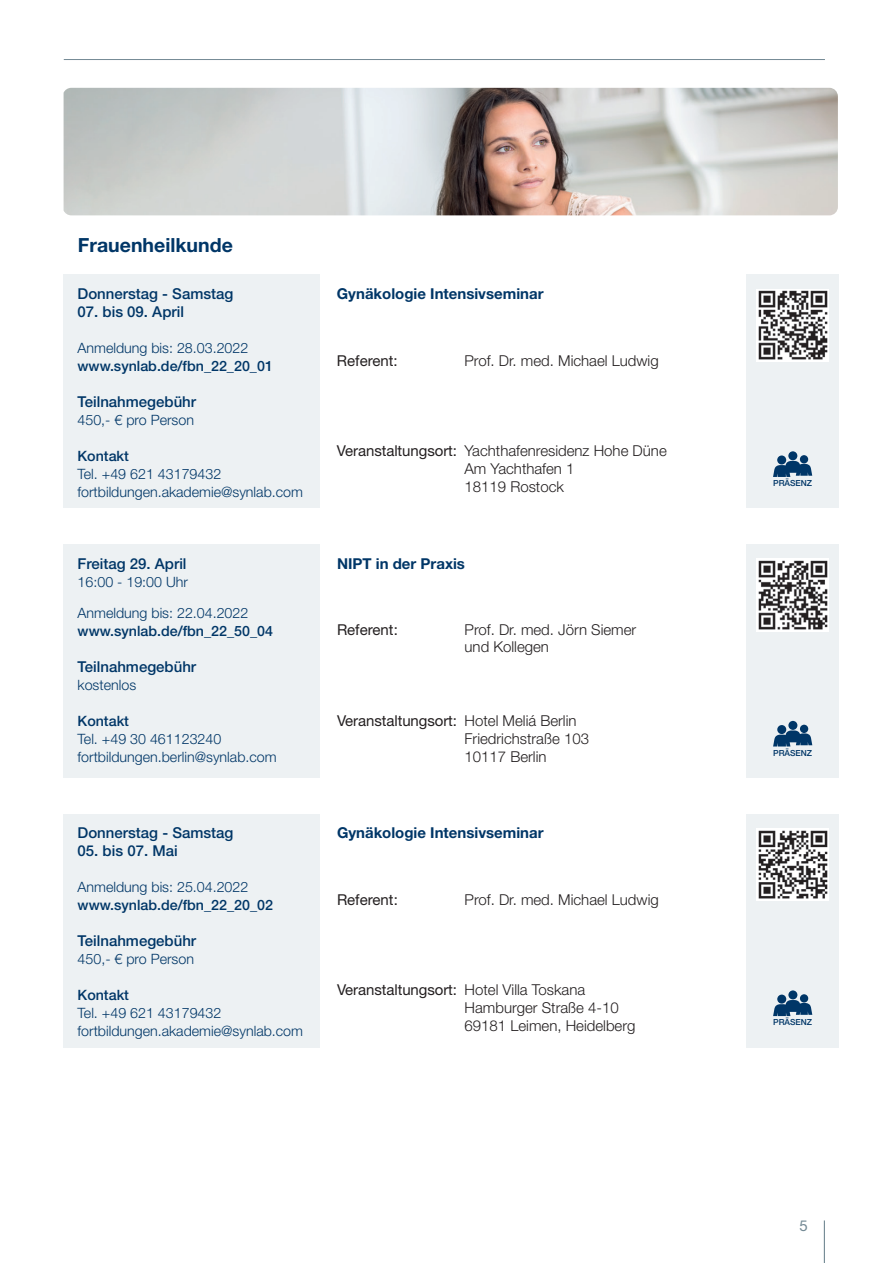
<style>
.page{position:relative;width:893px;height:1263px;background:#fff}
.page>*{position:absolute;margin:0;border:0;box-sizing:border-box;transform-origin:0 0}
.t1{font:700 19.5px "Helvetica Neue LT Std";color:#003667}
.t2{font:300 15px/16.5px "Helvetica Neue LT Std";color:#231f20}
.t3{font:500 15px "Helvetica Neue LT Std";color:#003667}
.t4{font:15px "Helvetica Neue LT Std";letter-spacing:-.005em;color:#231f20}
.t5{font:700 15px "Helvetica Neue LT Std";color:#003667}
.t6{font:15px "Helvetica Neue LT Std";color:#738994}
.t7{font:300 14.25px "Helvetica Neue LT Std";color:#003667}
.t8{font:500 14.25px "Helvetica Neue LT Std";color:#003667}
.Copy_light_9_12{font:500 8.4px "Helvetica Neue LT Std";color:#003667}
.s1{font-weight:400}
.s2{font-weight:300}
</style>
<div class="page">
<hr style="left:64px;top:59px;width:761px;height:1px;background:#738994">
<hr style="left:824px;top:1220px;width:1px;height:43px;background:#738994">
<img style="left:64px;top:88px;width:774px;height:127px">
<div style="left:747px;top:274px;width:92px;height:234px;background:#edf1f3"></div>
<div style="left:64px;top:274px;width:256px;height:234px;background:#edf1f3"></div>
<img style="left:756px;top:289px;width:73px;height:72px">
<div style="left:788px;top:451px;width:9px;height:9px;background:#003667;border-radius:50%"></div>
<div style="left:800px;top:455px;width:8px;height:8px;background:#003667;border-radius:50%"></div>
<svg style="left:773px;top:461px;width:39px;height:16px"></svg>
<div style="left:777px;top:455px;width:9px;height:9px;background:#003667;border-radius:50%"></div>
<div style="left:747px;top:814px;width:92px;height:233px;background:#edf1f3"></div>
<div style="left:64px;top:814px;width:256px;height:233px;background:#edf1f3"></div>
<img style="left:756px;top:828px;width:73px;height:72px">
<div style="left:788px;top:990px;width:9px;height:9px;background:#003667;border-radius:50%"></div>
<div style="left:800px;top:994px;width:8px;height:8px;background:#003667;border-radius:50%"></div>
<svg style="left:773px;top:1000px;width:39px;height:16px"></svg>
<div style="left:777px;top:994px;width:9px;height:9px;background:#003667;border-radius:50%"></div>
<div style="left:747px;top:544px;width:92px;height:234px;background:#edf1f3"></div>
<div style="left:64px;top:544px;width:256px;height:234px;background:#edf1f3"></div>
<img style="left:756px;top:559px;width:73px;height:72px">
<div style="left:788px;top:721px;width:9px;height:9px;background:#003667;border-radius:50%"></div>
<div style="left:800px;top:725px;width:8px;height:8px;background:#003667;border-radius:50%"></div>
<svg style="left:773px;top:730px;width:39px;height:16px"></svg>
<div style="left:777px;top:725px;width:9px;height:9px;background:#003667;border-radius:50%"></div>
<p class="t1" style="left:78px;top:233px;width:156px">Frauenheilkunde</p>
<p class="t3" style="left:78px;top:285px;width:157px">Donnerstag - Samstag</p>
<p class="t3" style="left:78px;top:303px;width:108px">07. bis 09. April</p>
<p class="t7" style="left:78px;top:340px;width:172px">Anmeldung bis: 28.03.2022</p>
<p class="t8" style="left:78px;top:358px;width:197px">www.synlab.de/fbn_22_20_01</p>
<p class="t3" style="left:78px;top:393px;width:120px">Teilnahmegebühr</p>
<p class="t7" style="left:78px;top:412px;width:118px">450,- € pro Person</p>
<p class="t8" style="left:78px;top:448px;width:53px">Kontakt</p>
<p class="t7" style="left:78px;top:466px;width:145px">Tel. +49 621 43179432</p>
<p class="t7" style="left:78px;top:484px;width:227px">fortbildungen.akademie@synlab.com</p>
<p class="t3" style="left:78px;top:555px;width:110px">Freitag 29. April</p>
<p class="t7" style="left:78px;top:573px;width:112px">16:00 - 19:00 Uhr</p>
<p class="t7" style="left:78px;top:604px;width:172px">Anmeldung bis: 22.04.2022</p>
<p class="t8" style="left:78px;top:622px;width:197px">www.synlab.de/fbn_22_50_04</p>
<p class="t3" style="left:78px;top:657px;width:120px">Teilnahmegebühr</p>
<p class="t7" style="left:78px;top:676px;width:60px">kostenlos</p>
<p class="t8" style="left:78px;top:712px;width:53px">Kontakt</p>
<p class="t7" style="left:78px;top:730px;width:145px">Tel. +49 30 461123240</p>
<p class="t7" style="left:78px;top:748px;width:201px">fortbildungen.berlin@synlab.com</p>
<p class="t3" style="left:78px;top:824px;width:157px">Donnerstag - Samstag</p>
<p class="t3" style="left:78px;top:842px;width:102px">05. bis 07. Mai</p>
<p class="t7" style="left:78px;top:879px;width:172px">Anmeldung bis: 25.04.2022</p>
<p class="t8" style="left:78px;top:897px;width:197px">www.synlab.de/fbn_22_20_02</p>
<p class="t3" style="left:78px;top:932px;width:120px">Teilnahmegebühr</p>
<p class="t7" style="left:78px;top:951px;width:118px">450,- € pro Person</p>
<p class="t8" style="left:78px;top:987px;width:53px">Kontakt</p>
<p class="t7" style="left:78px;top:1005px;width:145px">Tel. +49 621 43179432</p>
<p class="t7" style="left:78px;top:1023px;width:227px">fortbildungen.akademie@synlab.com</p>
<p class="t5" style="left:337px;top:285px;width:208px">Gynäkologie Intensivseminar</p>
<p class="t4" style="left:337px;top:351px;width:62px">Referent:</p>
<p class="t2" style="left:464px;top:352px;width:196px">Prof. Dr. med. Michael Ludwig</p>
<p class="t2" style="left:337px;top:442px;width:331px"><span class="s1">Veranstaltungsort:</span> Yachthafenresidenz Hohe Düne</p>
<p class="t2" style="left:464px;top:460px;width:112px">Am Yachthafen 1</p>
<p class="t2" style="left:464px;top:478px;width:101px">18119 Rostock</p>
<p class="Copy_light_9_12" style="left:773px;top:478px;width:41px">PRÄSENZ</p>
<p class="t5" style="left:337px;top:554px;width:130px">NIPT in der Praxis</p>
<p class="t4" style="left:337px;top:621px;width:62px">Referent:</p>
<p class="t2" style="left:465px;top:621px;width:173px">Prof. Dr. med. Jörn Siemer und Kollegen</p>
<p class="t4" style="left:337px;top:711px;width:241px">Veranstaltungsort: <span class="s2">Hotel Meliá Berlin</span></p>
<p class="t2" style="left:465px;top:730px;width:126px">Friedrichstraße 103</p>
<p class="t2" style="left:465px;top:748px;width:83px">10117 Berlin</p>
<p class="Copy_light_9_12" style="left:773px;top:748px;width:41px">PRÄSENZ</p>
<p class="t5" style="left:337px;top:824px;width:208px">Gynäkologie Intensivseminar</p>
<p class="t4" style="left:337px;top:891px;width:62px">Referent:</p>
<p class="t2" style="left:465px;top:891px;width:196px">Prof. Dr. med. Michael Ludwig</p>
<p class="t4" style="left:337px;top:981px;width:250px">Veranstaltungsort: <span class="s2">Hotel Villa Toskana</span></p>
<p class="t2" style="left:465px;top:999px;width:156px">Hamburger Straße 4-10</p>
<p class="t2" style="left:465px;top:1017px;width:172px">69181 Leimen, Heidelberg</p>
<p class="Copy_light_9_12" style="left:773px;top:1017px;width:41px">PRÄSENZ</p>
<p class="t6" style="left:800px;top:1217px;width:10px">5</p>
</div>
